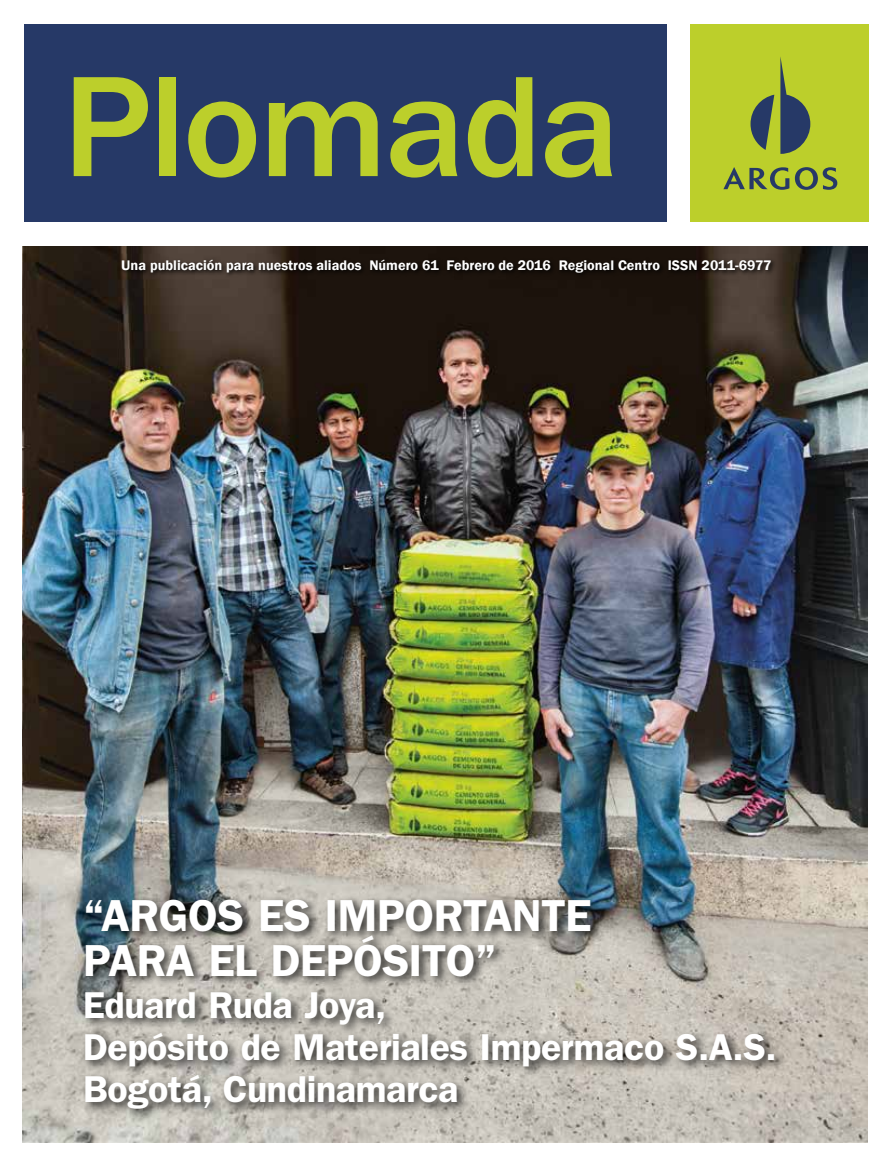
<style>
.page{position:relative;width:893px;height:1170px;background:#fff}
.page>*{position:absolute;margin:0;border:0;box-sizing:border-box;transform-origin:0 0}
.t1{font:600 45px/45px "ITC Franklin Gothic Std";letter-spacing:-.01em;color:#fff}
.t2{font:600 37.5px/42px "ITC Franklin Gothic Std";letter-spacing:-.01em;color:#fff}
.t3{font:600 14.25px "Franklin Gothic";color:#fff}
</style>
<div class="page">
<img style="left:23px;top:247px;width:844px;height:895px">
<div style="left:691px;top:24px;width:178px;height:198px;background:#bccf2b"></div>
<svg style="left:795px;top:167px;width:42px;height:23px"></svg>
<svg style="left:723px;top:167px;width:66px;height:23px"></svg>
<svg style="left:750px;top:57px;width:60px;height:97px"></svg>
<div style="left:24px;top:24px;width:642px;height:198px;background:#263967"></div>
<svg style="left:74px;top:77px;width:74px;height:99px"></svg>
<div style="left:159px;top:77px;width:16px;height:99px;background:#bccf2b"></div>
<svg style="left:188px;top:101px;width:68px;height:76px"></svg>
<svg style="left:269px;top:101px;width:109px;height:75px"></svg>
<svg style="left:390px;top:101px;width:67px;height:76px"></svg>
<svg style="left:468px;top:77px;width:64px;height:100px"></svg>
<svg style="left:545px;top:101px;width:67px;height:76px"></svg>
<svg style="left:119px;top:257px;width:658px;height:21px;background:#221a13"></svg>
<div style="left:82px;top:895px;width:704px;height:226px;background:#000;opacity:.75"></div>
<p class="t3" style="left:121px;top:257px;width:652px">Una publicación para nuestros aliados Número 61 Febrero de 2016 Regional Centro ISSN 2011-6977</p>
<h1 class="t1" style="left:83px;top:892px;width:510px">“ARGOS ES IMPORTANTE<br>PARA EL DEPÓSITO”</h1>
<h2 class="t2" style="left:83px;top:983px;width:695px">Eduard Ruda Joya,<br>Depósito de Materiales Impermaco S.A.S.<br>Bogotá, Cundinamarca</h2>
</div>
